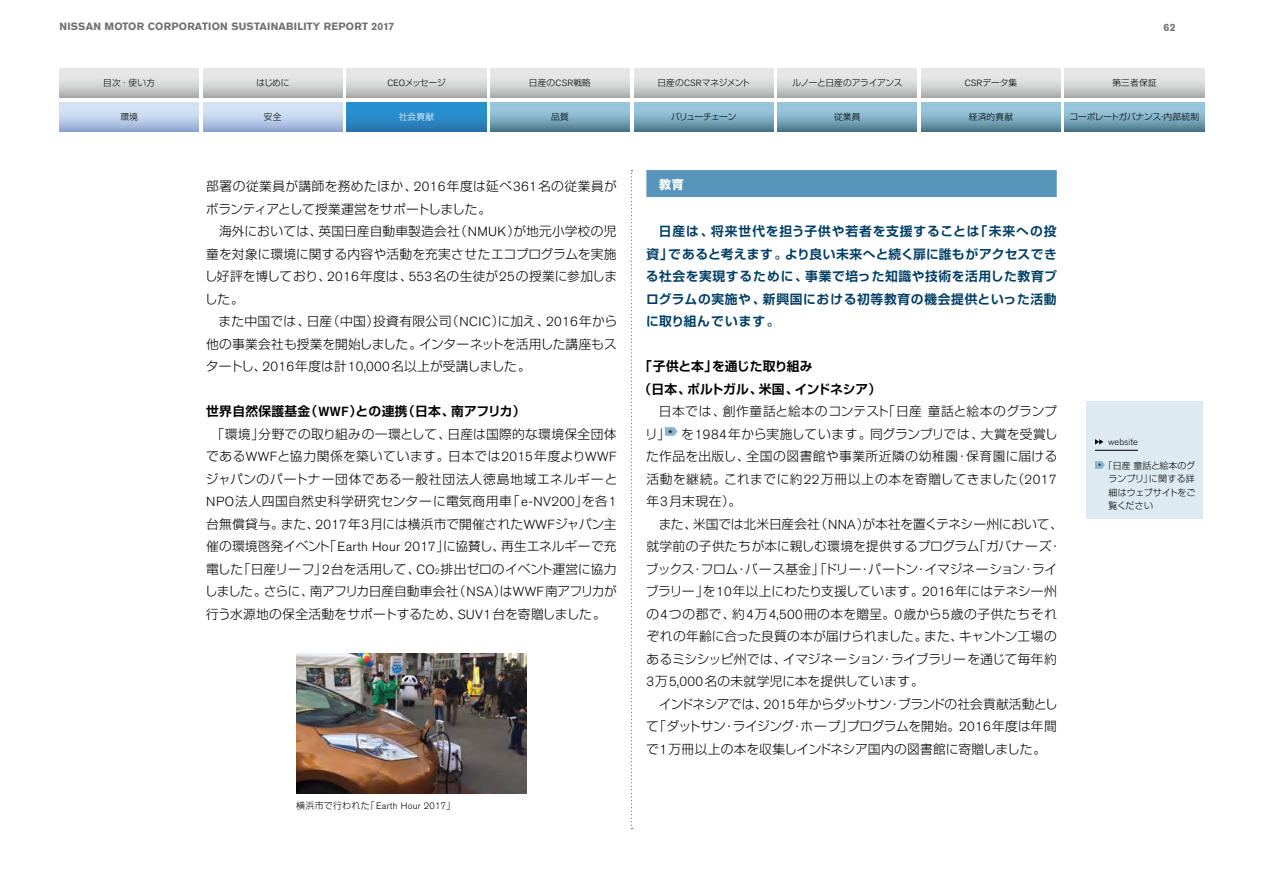
<style>
.page{position:relative;width:1263px;height:893px;background:#fff}
.page>*{position:absolute;margin:0;border:0;box-sizing:border-box;transform-origin:0 0}
.t1{font:300 12.75px/22.5px "Shin Go Pr 5";letter-spacing:.005em;color:#000;text-align:justify}
.t2{font:700 12.75px/22.5px "Shin Go Pr 5 De";letter-spacing:.055em;color:#003f66;text-align:justify}
.t3{font:700 12.75px/22.5px "Shin Go Pr 5 De";letter-spacing:.01em;color:#000}
.t4{font:300 12.75px/22.5px "Shin Go Pr 5";letter-spacing:.025em;color:#000}
.t5{font:700 12px "Shin Go Pr 5";color:#fff}
.t6{font:700 10.5px "Nissan AG";letter-spacing:.02em;color:#727171}
.t7{font:300 9.3px "Nissan AG";letter-spacing:.03em;color:#000}
.t8{font:300 9px/13.5px "Shin Go Pr 5";letter-spacing:.005em;color:#000;text-align:justify}
.t9{font:300 8.7px "Shin Go Pr 5";letter-spacing:-.005em;color:#000}
.t10{font:300 8.7px "Shin Go Pr 5";letter-spacing:-.025em;color:#000}
.t11{font:300 8.7px "Shin Go Pr 5";letter-spacing:-.035em;color:#000}
.t12{font:300 8.7px "Shin Go Pr 5";letter-spacing:-.03em;color:#000}
.t13{font:300 8.7px "Shin Go Pr 5";letter-spacing:-.075em;color:#000}
.t14{font:300 8.7px "Shin Go Pr 5";color:#fff}
.s1{font-family:"Nissan AG";font-size:9px}
.s2{font-family:"Nissan AG";font-size:13.2px}
.s3{font-family:"Nissan AG";font-weight:500;font-size:13.2px}
.s4{font-family:"Nissan AG";font-size:7.65px}
.s5{font-family:"Shin Go Pr 5";font-size:9px}
.s6{font-family:"Nissan AG";font-size:9.3px}
</style>
<div class="page">
<svg style="left:631px;top:170px;width:1px;height:659px"></svg>
<div style="left:646px;top:170px;width:411px;height:27px;background:#5795bb"></div>
<svg style="left:665px;top:427px;width:12px;height:9px"></svg>
<div style="left:1086px;top:401px;width:117px;height:118px;background:#ddeaf1"></div>
<hr style="left:1095px;top:450px;width:43px;height:1px;background:#000">
<svg style="left:1095px;top:439px;width:8px;height:6px"></svg>
<svg style="left:1095px;top:461px;width:10px;height:8px"></svg>
<img style="left:297px;top:653px;width:229px;height:141px">
<div style="left:203px;top:102px;width:139px;height:30px;background:linear-gradient(to bottom,#e5f2fd,#9bafd7)"></div>
<svg style="left:490px;top:102px;width:140px;height:30px;background:#7daabf"></svg>
<svg style="left:921px;top:102px;width:139px;height:30px;background:#7daabf"></svg>
<svg style="left:778px;top:102px;width:139px;height:30px;background:#7daabf"></svg>
<svg style="left:634px;top:102px;width:139px;height:30px;background:#7daabf"></svg>
<div style="left:778px;top:68px;width:139px;height:30px;background:linear-gradient(to bottom,#f6f5f5,#b5b5b6)"></div>
<svg style="left:1065px;top:102px;width:139px;height:30px;background:#7daabf"></svg>
<div style="left:347px;top:68px;width:139px;height:30px;background:linear-gradient(to bottom,#f6f5f5,#b5b5b6)"></div>
<div style="left:634px;top:68px;width:139px;height:30px;background:linear-gradient(to bottom,#f6f5f5,#b5b5b6)"></div>
<div style="left:203px;top:68px;width:139px;height:30px;background:linear-gradient(to bottom,#f6f5f5,#b5b5b6)"></div>
<div style="left:60px;top:68px;width:139px;height:30px;background:linear-gradient(to bottom,#f6f5f5,#b5b5b6)"></div>
<div style="left:490px;top:68px;width:140px;height:30px;background:linear-gradient(to bottom,#f6f5f5,#b5b5b6)"></div>
<div style="left:921px;top:68px;width:139px;height:30px;background:linear-gradient(to bottom,#f6f5f5,#b5b5b6)"></div>
<div style="left:1065px;top:68px;width:139px;height:30px;background:linear-gradient(to bottom,#f6f5f5,#b5b5b6)"></div>
<div style="left:60px;top:102px;width:139px;height:30px;background:linear-gradient(to bottom,#e5f2fd,#9bafd7)"></div>
<div style="left:347px;top:102px;width:139px;height:30px;background:linear-gradient(to bottom,#2998db,#2878b0)"></div>
<p class="t6" style="left:60px;top:20px;width:336px">NISSAN MOTOR CORPORATION SUSTAINABILITY REPORT 2017</p>
<p class="t6" style="left:1164px;top:21px;width:13px">62</p>
<p class="t9" style="left:103px;top:76px;width:53px">目次・使い方</p>
<p class="t9" style="left:256px;top:76px;width:35px">はじめに</p>
<p class="t9" style="left:387px;top:76px;width:60px"><span class="s1">CEO</span>メッセージ</p>
<p class="t9" style="left:529px;top:76px;width:64px">日産の<span class="s1">CSR</span>戦略</p>
<p class="t12" style="left:657px;top:76px;width:94px">日産の<span class="s1">CSR</span>マネジメント</p>
<p class="t9" style="left:965px;top:76px;width:54px"><span class="s1">CSR</span>データ集</p>
<p class="t9" style="left:1112px;top:76px;width:46px">第三者保証</p>
<p class="t9" style="left:120px;top:110px;width:19px">環境</p>
<p class="t14" style="left:399px;top:110px;width:37px">社会貢献</p>
<p class="t11" style="left:792px;top:76px;width:112px">ルノーと日産のアライアンス</p>
<p class="t10" style="left:1069px;top:110px;width:131px">コーポレートガバナンス・内部統制</p>
<p class="t9" style="left:264px;top:110px;width:19px">安全</p>
<p class="t9" style="left:551px;top:110px;width:19px">品質</p>
<p class="t13" style="left:671px;top:110px;width:67px">バリューチェーン</p>
<p class="t9" style="left:834px;top:110px;width:28px">従業員</p>
<p class="t9" style="left:969px;top:110px;width:46px">経済的貢献</p>
<p class="t4" style="left:206px;top:174px;width:412px">部署の従業員が講師を務めたほか、<span class="s2">2016</span>年度は延べ<span class="s2">361</span>名の従業員がボランティアとして授業運営をサポートしました。</p>
<p class="t1" style="left:205px;top:219px;width:414px;text-indent:14px">海外においては、英国日産自動車製造会社（<span class="s2">NMUK</span>）が地元小学校の児童を対象に環境に関する内容や活動を充実させたエコプログラムを実施し好評を博しており、<span class="s2">2016</span>年度は、<span class="s2">553</span>名の生徒が<span class="s2">25</span>の授業に参加しました。</p>
<p class="t1" style="left:206px;top:309px;width:413px;text-indent:13px">また中国では、日産（中国）投資有限公司（<span class="s2">NCIC</span>）に加え、<span class="s2">2016</span>年から他の事業会社も授業を開始しました。インターネットを活用した講座もスタートし、<span class="s2">2016</span>年度は計<span class="s2">10,000</span>名以上が受講しました。</p>
<p class="t3" style="left:206px;top:399px;width:321px">世界自然保護基金（<span class="s3">WWF</span>）との連携（日本、南アフリカ）</p>
<p class="t1" style="left:205px;top:421px;width:414px;text-indent:6px">「環境」分野での取り組みの一環として、日産は国際的な環境保全団体である<span class="s2">WWF</span>と協力関係を築いています。日本では<span class="s2">2015</span>年度より<span class="s2">WWF</span>ジャパンのパートナー団体である一般社団法人徳島地域エネルギーと<span class="s2">NPO</span>法人四国自然史科学研究センターに電気商用車「<span class="s2">e-NV200</span>」を各<span class="s2">1</span>台無償貸与。また、<span class="s2">2017</span>年<span class="s2">3</span>月には横浜市で開催された<span class="s2">WWF</span>ジャパン主催の環境啓発イベント「<span class="s2">Earth Hour 2017</span>」に協賛し、再生エネルギーで充電した「日産リーフ」<span class="s2">2</span>台を活用して、<span class="s2">CO</span><span class="s4">2</span>排出ゼロのイベント運営に協力しました。さらに、南アフリカ日産自動車会社（<span class="s2">NSA</span>）は<span class="s2">WWF</span>南アフリカが行う水源地の保全活動をサポートするため、<span class="s2">SUV1</span>台を寄贈しました。</p>
<p class="t7" style="left:296px;top:801px;width:161px"><span class="s5">横浜市で行われた「</span>Earth Hour 2017<span class="s5">」</span></p>
<p class="t5" style="left:659px;top:175px;width:26px">教育</p>
<p class="t2" style="left:646px;top:219px;width:413px;text-indent:13px">日産は、将来世代を担う子供や若者を支援することは「未来への投資」であると考えます。より良い未来へと続く扉に誰もがアクセスできる社会を実現するために、事業で培った知識や技術を活用した教育プログラムの実施や、新興国における初等教育の機会提供といった活動に取り組んでいます。</p>
<p class="t3" style="left:638px;top:354px;width:245px">「子供と本」を通じた取り組み<br>（日本、ポルトガル、米国、インドネシア）</p>
<p class="t1" style="left:645px;top:399px;width:414px;text-indent:14px">日本では、創作童話と絵本のコンテスト「日産童話と絵本のグランプリ」<span class="s2">*</span> を<span class="s2">1984</span>年から実施しています。同グランプリでは、大賞を受賞した作品を出版し、全国の図書館や事業所近隣の幼稚園・保育園に届ける活動を継続。これまでに約<span class="s2">22</span>万冊以上の本を寄贈してきました（<span class="s2">2017</span>年<span class="s2">3</span>月末現在）。</p>
<p class="t1" style="left:646px;top:511px;width:419px;text-align:left;text-indent:13px">また、米国では北米日産会社（<span class="s2">NNA</span>）が本社を置くテネシー州において、就学前の子供たちが本に親しむ環境を提供するプログラム「ガバナーズ・ブックス・フロム・バース基金」「ドリー・パートン・イマジネーション・ライブラリー」を<span class="s2">10</span>年以上にわたり支援しています。<span class="s2">2016</span>年にはテネシー州の<span class="s2">4</span>つの郡で、約<span class="s2">4</span>万<span class="s2">4,500</span>冊の本を贈呈。<span class="s2">0</span>歳から<span class="s2">5</span>歳の子供たちそれぞれの年齢に合った良質の本が届けられました。また、キャントン工場のあるミシシッピ州では、イマジネーション・ライブラリーを通じて毎年約<span class="s2">3</span>万<span class="s2">5,000</span>名の未就学児に本を提供しています。</p>
<p class="t1" style="left:646px;top:691px;width:413px;text-indent:13px">インドネシアでは、<span class="s2">2015</span>年からダットサン・ブランドの社会貢献活動として「ダットサン・ライジング・ホープ」プログラムを開始。<span class="s2">2016</span>年度は年間で<span class="s2">1</span>万冊以上の本を収集しインドネシア国内の図書館に寄贈しました。</p>
<p class="t7" style="left:1108px;top:436px;width:31px">website</p>
<p class="t8" style="left:1108px;top:458px;width:88px;text-indent:-10px"><span class="s6">*</span> 「日産童話と絵本のグランプリ」に関する詳細はウェブサイトをご覧ください</p>
</div>
